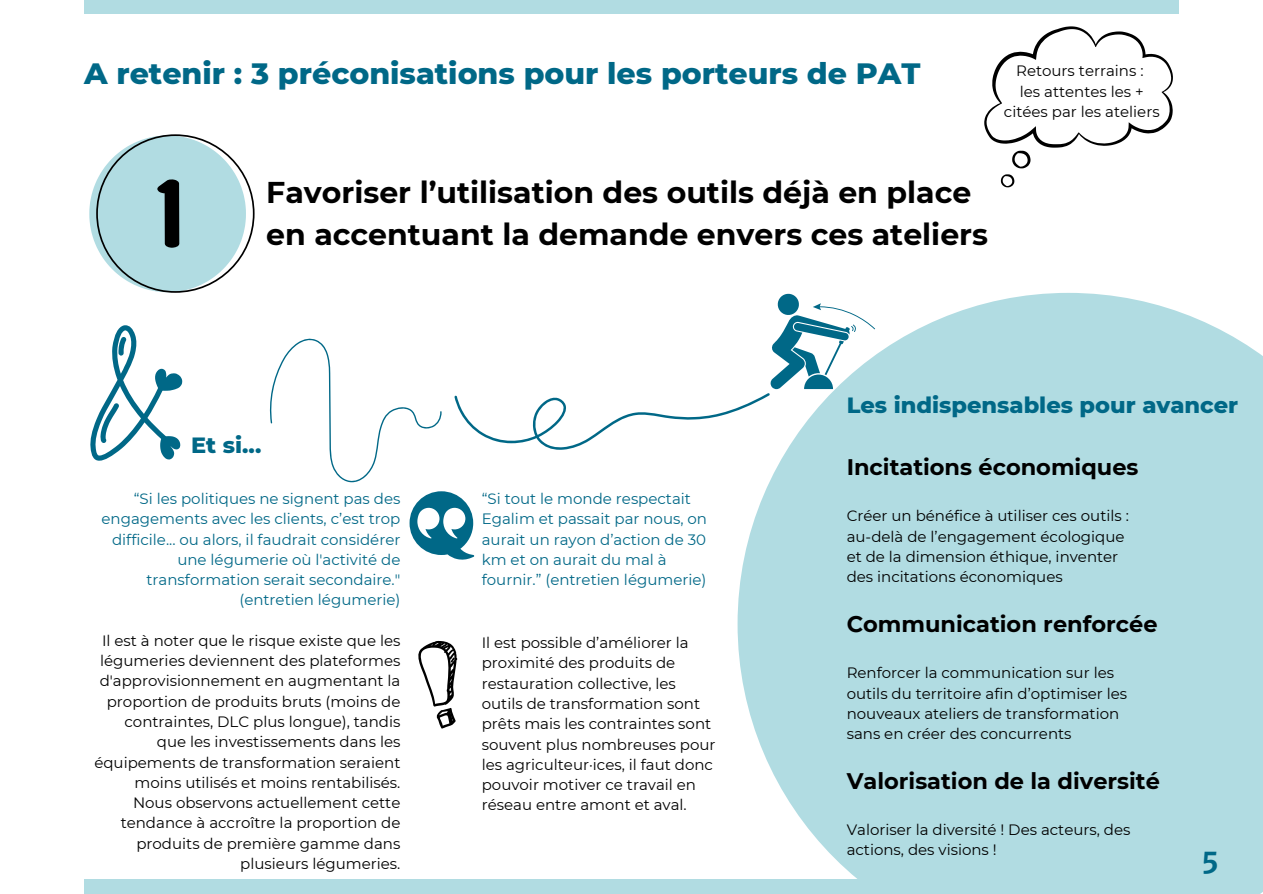
<style>
.page{position:relative;width:1263px;height:894px;background:#fff}
.page>*{position:absolute;margin:0;border:0;box-sizing:border-box;transform-origin:0 0}
.t1{font:700 30px/41.7px "Montserrat";color:#000}
.t2{font:800 30px "Montserrat";color:#006887}
.t3{font:700 28.35px "Merriweather Sans";color:#006887}
.t4{font:700 22.5px "Montserrat";color:#000}
.t5{font:800 22.5px "Montserrat";color:#006887}
.t6{font:15px/20.2px "Montserrat";color:#000}
.t7{font:15px/20.2px "Montserrat";color:#006887}
</style>
<div class="page">
<div style="left:738px;top:293px;width:525px;height:600px;background:#b1dce2"></div>
<div style="left:84px;top:878px;width:1095px;height:15px;background:#b1dce2"></div>
<div style="left:84px;top:0;width:1095px;height:14px;background:#b1dce2"></div>
<svg style="left:89px;top:134px;width:166px;height:159px"></svg>
<svg style="left:410px;top:491px;width:64px;height:69px"></svg>
<svg style="left:418px;top:640px;width:40px;height:89px"></svg>
<svg style="left:90px;top:325px;width:92px;height:135px"></svg>
<svg style="left:454px;top:293px;width:421px;height:156px"></svg>
<svg style="left:269px;top:338px;width:172px;height:144px"></svg>
<svg style="left:1001px;top:174px;width:13px;height:13px"></svg>
<svg style="left:984px;top:26px;width:189px;height:142px"></svg>
<h1 class="t2" style="left:84px;top:55px;width:838px">A retenir : 3 préconisations pour les porteurs de PAT</h1>
<p class="t6" style="left:1004px;top:61px;width:157px;text-align:center">Retours terrains :<br>les attentes les + citées par les ateliers</p>
<h1 class="t1" style="left:266px;top:172px;width:723px">Favoriser l’utilisation des outils déjà en place en accentuant la demande envers ces ateliers</h1>
<h3 class="t5" style="left:191px;top:431px;width:72px">Et si...</h3>
<p class="t7" style="left:102px;top:488px;width:300px;text-align:right">“Si les politiques ne signent pas des engagements avec les clients, c’est trop difficile... ou alors, il faudrait considérer une légumerie où l'activité de transformation serait secondaire." (entretien légumerie)</p>
<p class="t6" style="left:94px;top:630px;width:308px;text-align:right">Il est à noter que le risque existe que les légumeries deviennent des plateformes d'approvisionnement en augmentant la proportion de produits bruts (moins de contraintes, DLC plus longue), tandis que les investissements dans les équipements de transformation seraient moins utilisés et moins rentabilisés.<br>Nous observons actuellement cette tendance à accroître la proportion de produits de première gamme dans plusieurs légumeries.</p>
<p class="t7" style="left:482px;top:488px;width:227px">“Si tout le monde respectait<br>Egalim et passait par nous, on aurait un rayon d’action de 30 km et on aurait du mal à fournir.” (entretien légumerie)</p>
<p class="t6" style="left:482px;top:632px;width:235px">Il est possible d’améliorer la proximité des produits de restauration collective, les outils de transformation sont prêts mais les contraintes sont souvent plus nombreuses pour les agriculteur·ices, il faut donc pouvoir motiver ce travail en réseau entre amont et aval.</p>
<h3 class="t5" style="left:847px;top:391px;width:393px">Les indispensables pour avancer</h3>
<h3 class="t4" style="left:847px;top:453px;width:293px">Incitations économiques</h3>
<p class="t6" style="left:847px;top:505px;width:284px">Créer un bénéfice à utiliser ces outils : au-delà de l’engagement écologique et de la dimension éthique, inventer des incitations économiques</p>
<h3 class="t4" style="left:847px;top:610px;width:312px">Communication renforcée</h3>
<p class="t6" style="left:847px;top:662px;width:282px">Renforcer la communication sur les outils du territoire afin d’optimiser les nouveaux ateliers de transformation sans en créer des concurrents</p>
<h3 class="t4" style="left:847px;top:767px;width:315px">Valorisation de la diversité</h3>
<p class="t6" style="left:847px;top:819px;width:285px">Valoriser la diversité ! Des acteurs, des actions, des visions !</p>
<h2 class="t3" style="left:1201px;top:840px;width:19px">5</h2>
</div>
